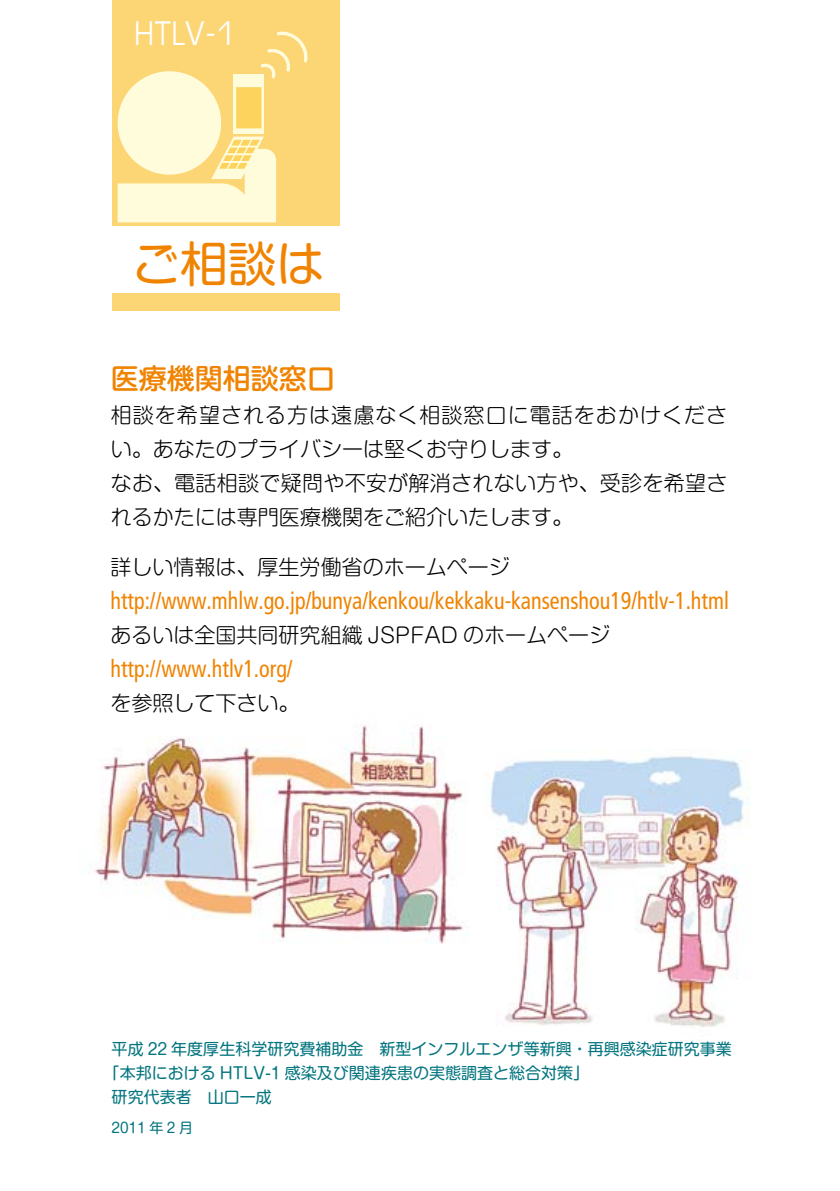
<style>
.page{position:relative;width:840px;height:1191px;background:#fff}
.page>*{position:absolute;margin:0;border:0;box-sizing:border-box;transform-origin:0 0}
.t1{font:48px "Shin M Go";color:#f08300}
.t2{font:300 32px "Antique Olive Std";color:#fff}
.t3{font:500 28px "Shin M Go";color:#f08300}
.t4{font:condensed 24.2px "Frutiger LT Std";color:#f08300;scale:.91 1}
.t5{font:300 21px/34px "Shin M Go";color:#000}
.t6{font:16px "Shin M Go";color:#04757f}
.t7{font:14px "Shin M Go";color:#04757f}
</style>
<div class="page">
<img style="left:485px;top:756px;width:265px;height:271px">
<div style="left:112px;top:0;width:227px;height:225px;background:#fcd575"></div>
<div style="left:112px;top:294px;width:227px;height:17px;background:#fcd575"></div>
<img style="left:89px;top:725px;width:375px;height:219px">
<div style="left:118px;top:71px;width:103px;height:104px;background:#fffcdb;border-radius:50%"></div>
<svg style="left:260px;top:31px;width:48px;height:47px"></svg>
<div style="left:233px;top:74px;width:31px;height:60px;background:#fffcdb"></div>
<div style="left:236px;top:87px;width:25px;height:41px;background:#fdd35d"></div>
<svg style="left:118px;top:137px;width:158px;height:85px"></svg>
<h2 class="t2" style="left:133px;top:15px;width:103px">HTLV-1</h2>
<h1 class="t1" style="left:132px;top:230px;width:193px">ご相談は</h1>
<h3 class="t3" style="left:111px;top:359px;width:225px">医療機関相談窓口</h3>
<p class="t5" style="left:111px;top:397px;width:618px">相談を希望される方は遠慮なく相談窓口に電話をおかけください。あなたのプライバシーは堅くお守りします。<br>なお、電話相談で疑問や不安が解消されない方や、受診を希望されるかたには専門医療機関をご紹介いたします。</p>
<p class="t5" style="left:110px;top:548px;width:400px">詳しい情報は、厚生労働省のホームページ</p>
<p class="t4" style="left:110px;top:586px;width:680px">http://www.mhlw.go.jp/bunya/kenkou/kekkaku-kansenshou19/htlv-1.html</p>
<p class="t5" style="left:110px;top:616px;width:501px">あるいは全国共同研究組織 JSPFAD のホームページ</p>
<p class="t4" style="left:110px;top:654px;width:201px">http://www.htlv1.org/</p>
<p class="t5" style="left:110px;top:684px;width:190px">を参照して下さい。</p>
<p class="t6" style="left:112px;top:1037px;width:621px">平成 22 年度厚生科学研究費補助金　新型インフルエンザ等新興・再興感染症研究事業</p>
<p class="t6" style="left:104px;top:1061px;width:487px">「本邦における HTLV-1 感染及び関連疾患の実態調査と総合対策」</p>
<p class="t6" style="left:112px;top:1085px;width:162px">研究代表者　山口一成</p>
<p class="t7" style="left:112px;top:1118px;width:83px">2011 年2月</p>
</div>
